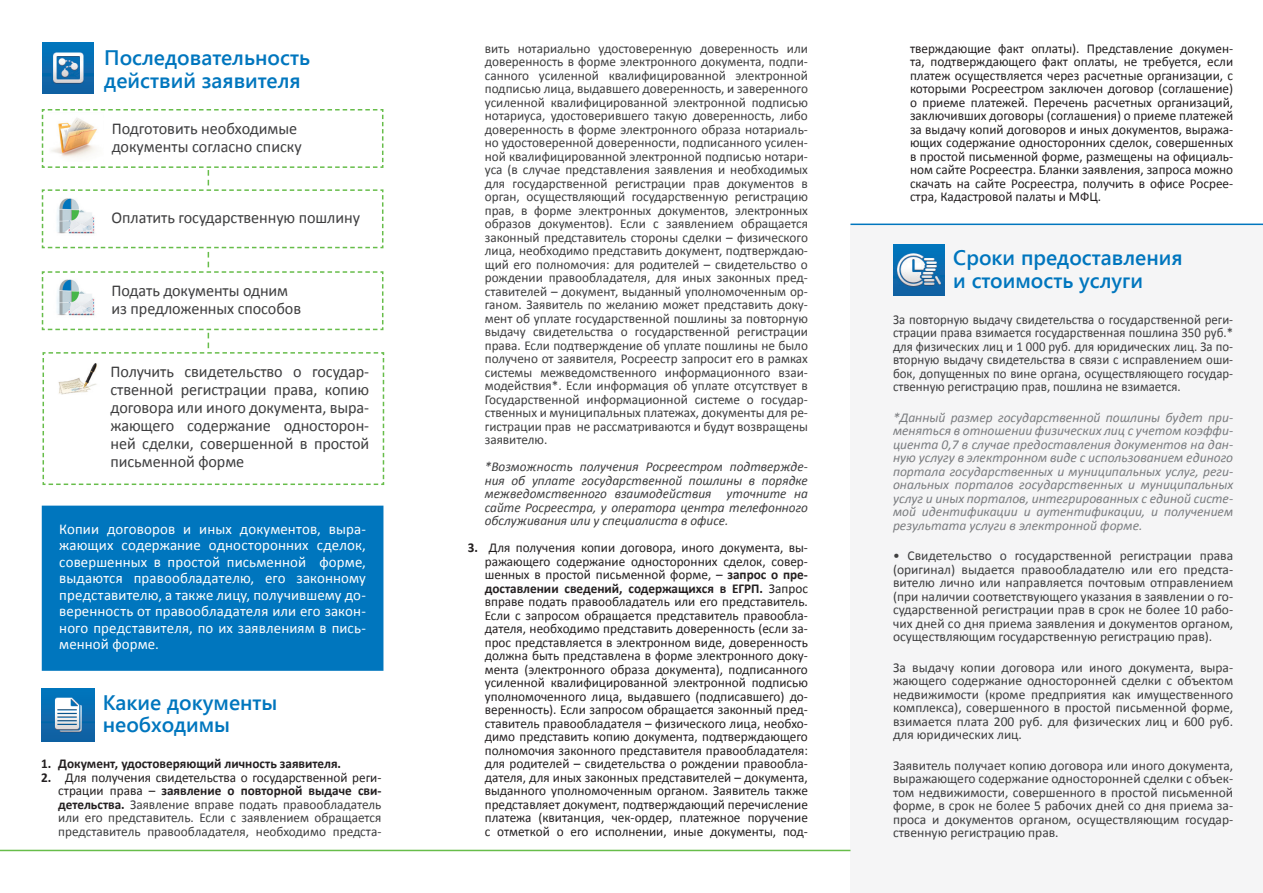
<style>
.page{position:relative;width:1263px;height:893px;background:#fff}
.page>*{position:absolute;margin:0;border:0;box-sizing:border-box;transform-origin:0 0}
.Заг_1{font:600 21px/22.5px "Segoe UI";color:#0076be}
.Paragraph_Style_2{font:16.5px/18px "Calibri";letter-spacing:-.005em;color:#3e3e3f}
.t1{font:15px/16.5px "Calibri";letter-spacing:.01em;color:#fff;text-align:justify}
.Paragraph_Style_2-2{font:13.5px/13.5px "Calibri";color:#3e3e3f;text-align:justify}
.Paragraph_Style_2-3{font:13.5px/13.5px "Calibri";color:#231f20;text-align:justify}
.List{font:13.5px/13.5px "Calibri";color:#3e3e3f;text-align:justify}
.List-2{font:italic 13.5px/13.5px "Calibri";color:#7a7c7f;text-align:justify}
.List-3{font:13.5px/13.5px "Calibri";color:#3e3e3f;text-align:justify;scale:.95 1}
.Paragraph_Style_2-4{font:italic 13.5px/13.5px "Calibri";color:#3e3e3f;text-align:justify}
.Paragraph_Style_2-5{font:700 13.5px "Calibri";color:#231f20}
.s1{font-weight:700;color:#231f20}
.s2{color:#231f20}
.s3{font-weight:700}
</style>
<div class="page">
<img style="left:41px;top:688px;width:54px;height:54px">
<div style="left:850px;top:224px;width:413px;height:669px;background:#f5f5f6"></div>
<hr style="left:0;top:850px;width:850px;height:1px;background:#67bd4a">
<img style="left:893px;top:244px;width:51px;height:52px">
<img style="left:43px;top:43px;width:51px;height:51px">
<div style="left:42px;top:506px;width:341px;height:165px;background:#0076be"></div>
<svg style="left:41px;top:109px;width:343px;height:240px"></svg>
<svg style="left:42px;top:352px;width:343px;height:133px"></svg>
<hr style="left:850px;top:224px;width:413px;height:1px;background:#0076be">
<p class="Заг_1" style="left:104px;top:45px;width:207px">Последовательность действий заявителя</p>
<p class="Paragraph_Style_2" style="left:112px;top:119px;width:192px">Подготовить необходимые документы согласно списку</p>
<p class="Paragraph_Style_2" style="left:112px;top:209px;width:250px">Оплатить государственную пошлину</p>
<p class="Paragraph_Style_2" style="left:112px;top:282px;width:191px">Подать документы одним из предложенных способов</p>
<p class="Paragraph_Style_2" style="left:111px;top:363px;width:260px;text-align:justify">Получить свидетельство о государ&shy;ственной регистрации права, копию договора или иного документа, выра&shy;жающего содержание односторон&shy;ней сделки, совершенной в простой письменной форме</p>
<p class="t1" style="left:59px;top:521px;width:308px">Копии договоров и иных документов, выра&shy;жающих содержание односторонних сделок, совершенных в простой письменной форме, выдаются правообладателю, его законному представителю, а также лицу, получившему до&shy;веренность от правообладателя или его закон&shy;ного представителя, по их заявлениям в пись&shy;менной форме.</p>
<p class="Заг_1" style="left:103px;top:690px;width:176px">Какие документы необходимы</p>
<p class="Paragraph_Style_2-5" style="left:41px;top:755px;width:301px">1. Документ, удостоверяющий личность заявителя.</p>
<p class="Paragraph_Style_2-2" style="left:58px;top:770px;width:325px;text-indent:-17px"><span class="s1">2.</span> <span class="s2">Для получения свидетельства о государственной реги&shy;страции права –</span> <span class="s1">заявление о повторной выдаче сви&shy;детельства.</span> Заявление вправе подать правообладатель или его представитель. Если с заявлением обращается представитель правообладателя, необходимо предста-</p>
<p class="Paragraph_Style_2-2" style="left:485px;top:41px;width:325px">вить нотариально удостоверенную доверенность или доверенность в форме электронного документа, подпи&shy;санного усиленной квалифицированной электронной подписью лица, выдавшего доверенность, и заверенного усиленной квалифицированной электронной подписью нотариуса, удостоверившего такую доверенность, либо доверенность в форме электронного образа нотариаль&shy;но удостоверенной доверенности, подписанного усилен&shy;ной квалифицированной электронной подписью нотари&shy;уса (в случае представления заявления и необходимых для государственной регистрации прав документов в орган, осуществляющий государственную регистрацию прав, в форме электронных документов, электронных образов документов). Если с заявлением обращается законный представитель стороны сделки – физического лица, необходимо представить документ, подтверждаю&shy;щий его полномочия: для родителей – свидетельство о рождении правообладателя, для иных законных пред&shy;ставителей – документ, выданный уполномоченным ор&shy;ганом. Заявитель по желанию может представить доку&shy;мент об уплате государственной пошлины за повторную выдачу свидетельства о государственной регистрации права. Если подтверждение об уплате пошлины не было получено от заявителя, Росреестр запросит его в рамках системы межведомственного информационного взаи&shy;модействия*. Если информация об уплате отсутствует в Государственной информационной системе о государ&shy;ственных и муниципальных платежах, документы для ре&shy;гистрации прав не рассматриваются и будут возвращены заявителю.</p>
<p class="Paragraph_Style_2-4" style="left:485px;top:459px;width:325px">*Возможность получения Росреестром подтвержде&shy;ния об уплате государственной пошлины в порядке межведомственного взаимодействия уточните на сайте Росреестра, у оператора центра телефонного обслуживания или у специалиста в офисе.</p>
<p class="Paragraph_Style_2-3" style="left:485px;top:541px;width:325px;text-indent:-17px"><span class="s3">3.</span> Для получения копии договора, иного документа, вы&shy;ражающего содержание односторонних сделок, совер&shy;шенных в простой письменной форме, – <span class="s3">запрос о пре&shy;доставлении сведений, содержащихся в ЕГРП.</span> Запрос вправе подать правообладатель или его представитель.<br>Если с запросом обращается представитель правообла&shy;дателя, необходимо представить доверенность (если за&shy;прос представляется в электронном виде, доверенность должна быть представлена в форме электронного доку&shy;мента (электронного образа документа), подписанного усиленной квалифицированной электронной подписью уполномоченного лица, выдавшего (подписавшего) до&shy;веренность). Если запросом обращается законный пред&shy;ставитель правообладателя – физического лица, необхо&shy;димо представить копию документа, подтверждающего полномочия законного представителя правообладателя: для родителей – свидетельства о рождении правообла&shy;дателя, для иных законных представителей – документа, выданного уполномоченным органом. Заявитель также представляет документ, подтверждающий перечисление платежа (квитанция, чек-ордер, платежное поручение с отметкой о его исполнении, иные документы, под-</p>
<p class="Paragraph_Style_2-3" style="left:910px;top:41px;width:325px">тверждающие факт оплаты). Представление докумен&shy;та, подтверждающего факт оплаты, не требуется, если платеж осуществляется через расчетные организации, с которыми Росреестром заключен договор (соглашение) о приеме платежей. Перечень расчетных организаций, заключивших договоры (соглашения) о приеме платежей за выдачу копий договоров и иных документов, выража&shy;ющих содержание односторонних сделок, совершенных в простой письменной форме, размещены на официаль&shy;ном сайте Росреестра. Бланки заявления, запроса можно скачать на сайте Росреестра, получить в офисе Росрее&shy;стра, Кадастровой палаты и МФЦ.</p>
<p class="Заг_1" style="left:953px;top:245px;width:231px">Сроки предоставления и стоимость услуги</p>
<p class="List-3" style="left:893px;top:313px;width:360px">За повторную выдачу свидетельства о государственной реги&shy;страции права взимается государственная пошлина 350 руб.* для физических лиц и 1 000 руб. для юридических лиц. За по&shy;вторную выдачу свидетельства в связи с исправлением оши&shy;бок, допущенных по вине органа, осуществляющего государ&shy;ственную регистрацию прав, пошлина не взимается.</p>
<p class="List-2" style="left:893px;top:410px;width:342px">*Данный размер государственной пошлины будет при&shy;меняться в отношении физических лиц с учетом коэффи&shy;циента 0,7 в случае предоставления документов на дан&shy;ную услугу в электронном виде с использованием единого портала государственных и муниципальных услуг, реги&shy;ональных порталов государственных и муниципальных услуг и иных порталов, интегрированных с единой систе&shy;мой идентификации и аутентификации, и получением результата услуги в электронной форме.</p>
<p class="List" style="left:893px;top:549px;width:342px">• Свидетельство о государственной регистрации права (оригинал) выдается правообладателю или его предста&shy;вителю лично или направляется почтовым отправлением (при наличии соответствующего указания в заявлении о го&shy;сударственной регистрации прав в срок не более 10 рабо&shy;чих дней со дня приема заявления и документов органом, осуществляющим государственную регистрацию прав).</p>
<p class="List" style="left:893px;top:661px;width:342px">За выдачу копии договора или иного документа, выра&shy;жающего содержание односторонней сделки с объектом недвижимости (кроме предприятия как имущественного комплекса), совершенного в простой письменной форме, взимается плата 200 руб. для физических лиц и 600 руб. для юридических лиц.</p>
<p class="List" style="left:893px;top:759px;width:342px">Заявитель получает копию договора или иного документа, выражающего содержание односторонней сделки с объек&shy;том недвижимости, совершенного в простой письменной форме, в срок не более 5 рабочих дней со дня приема за&shy;проса и документов органом, осуществляющим государ&shy;ственную регистрацию прав.</p>
</div>
